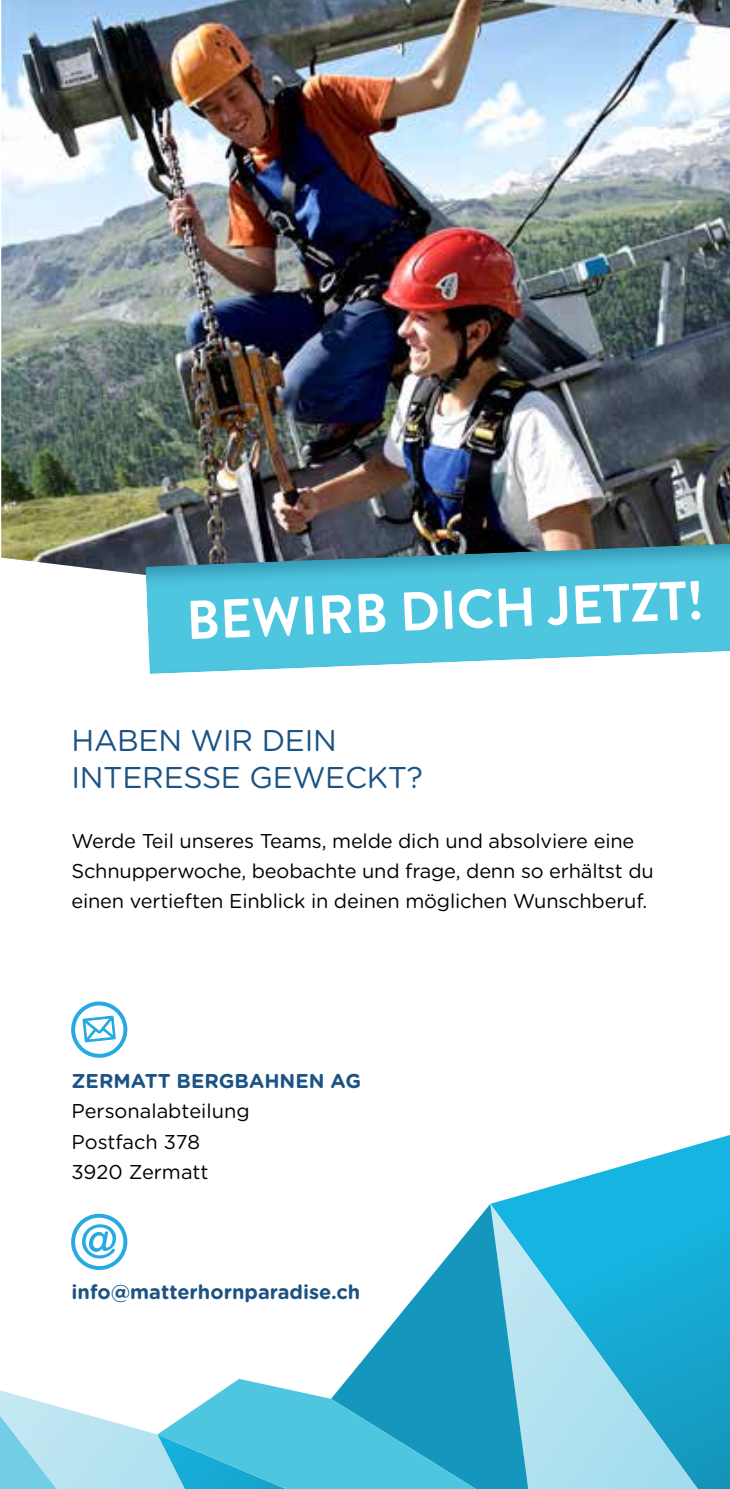
<style>
.page{position:relative;width:730px;height:1489px;background:#fff}
.page>*{position:absolute;margin:0;border:0;box-sizing:border-box;transform-origin:0 0}
.t1{font:700 54.5px "Brandon Grotesque";color:#fff}
.t2{font:30px/37.5px "Gotham Rounded";letter-spacing:-.01em;color:#1c5384}
.t3{font:20px/30px "Gotham Rounded";letter-spacing:-.01em;color:#000}
.t4{font:700 20px "Gotham Rounded";color:#1c5384}
</style>
<div class="page">
<svg style="left:493px;top:1135px;width:237px;height:353px"></svg>
<svg style="left:528px;top:1203px;width:170px;height:285px;background:#54c1e1"></svg>
<svg style="left:348px;top:1203px;width:180px;height:285px;fill:#1597bd"></svg>
<svg style="left:0;top:1378px;width:476px;height:110px"></svg>
<img style="left:1px;top:0;width:729px;height:575px">
<svg style="left:145px;top:536px;width:585px;height:138px;background:#5cb7cb"></svg>
<svg style="left:71px;top:1001px;width:56px;height:57px"></svg>
<svg style="left:71px;top:1213px;width:57px;height:57px"></svg>
<h1 class="t1" style="left:185px;top:581px;width:519px;rotate:-2deg">BEWIRB DICH JETZT!</h1>
<h2 class="t2" style="left:71px;top:720px;width:353px">HABEN WIR DEIN<br>INTERESSE GEWECKT?</h2>
<p class="t3" style="left:71px;top:825px;width:584px">Werde Teil unseres Teams, melde dich und absolviere eine<br>Schnupperwoche, beobachte und frage, denn so erhältst du einen vertieften Einblick in deinen möglichen Wunschberuf.</p>
<p class="t4" style="left:71px;top:1066px;width:291px">ZERMATT BERGBAHNEN AG</p>
<p class="t3" style="left:71px;top:1095px;width:180px">Personalabteilung<br>Postfach 378<br>3920 Zermatt</p>
<p class="t4" style="left:71px;top:1276px;width:290px">info@matterhornparadise.ch</p>
</div>
